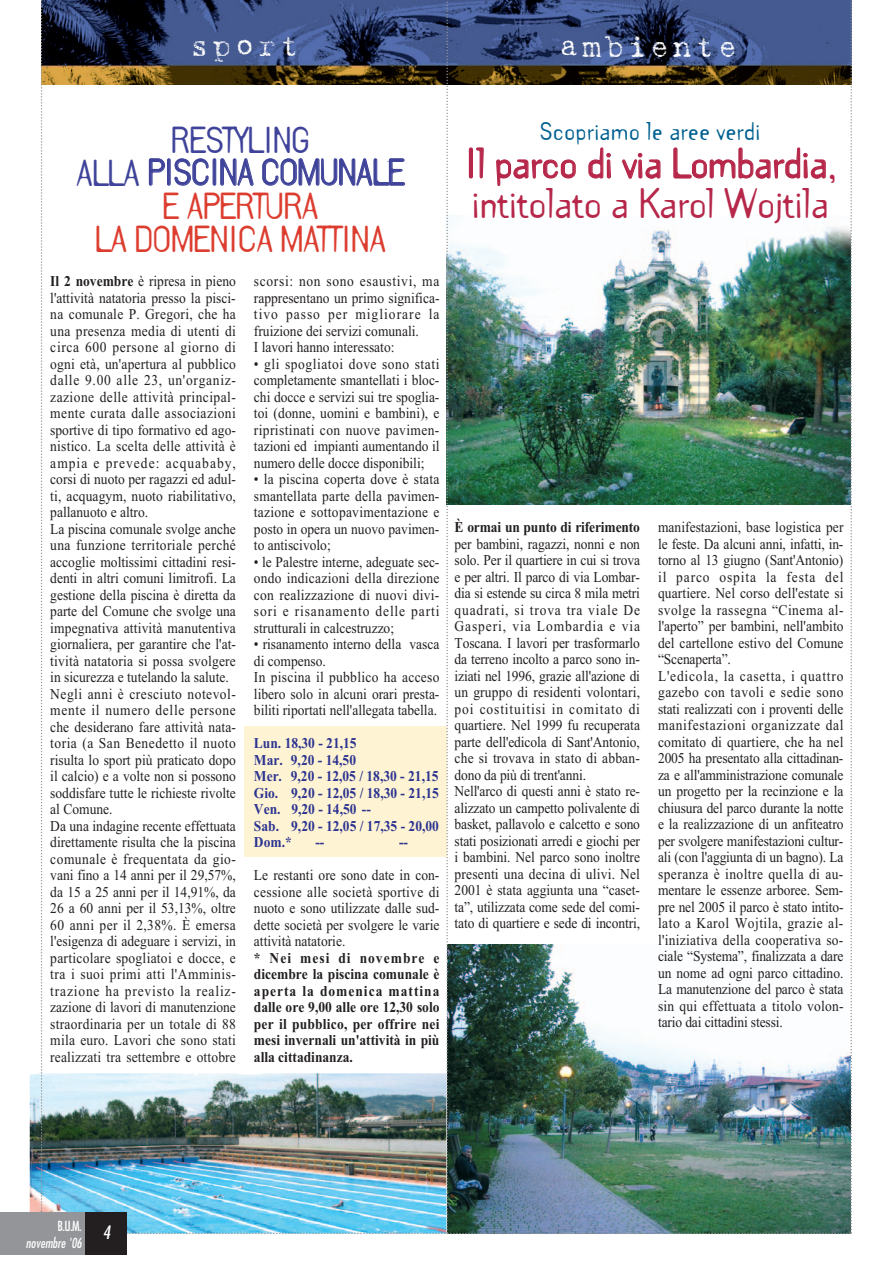
<style>
.page{position:relative;width:893px;height:1276px;background:#fff}
.page>*{position:absolute;margin:0;border:0;box-sizing:border-box;transform-origin:0 0}
.t1{font:37.5px/39.6px "Template Gothic";letter-spacing:-.025em;color:#b6274a}
.t2{font:33px/32.4px "Template Gothic";letter-spacing:-.05em;color:#3f4399;text-align:center}
.t3{font:33px/33px "Template Gothic";letter-spacing:-.05em;color:#dc3d2f;text-align:center}
.t4{font:30px "Harting";letter-spacing:.15em;color:#fff}
.t5{font:22.5px "Template Gothic";color:#006091}
.t6{font:italic condensed 18px "Futura";color:#fff}
.t7{font:15px/16.5px "Times";color:#231f20;scale:.9 1}
.t8{font:700 15px/16.5px "Times";color:#231f20;text-align:justify;scale:.9 1}
.t9{font:700 15px/16.5px "Times";color:#2c3491;scale:.9 1}
.t10{font:italic condensed 13.5px "Futura";color:#fff;scale:.95 1}
.t11{font:condensed 13.5px "Futura";color:#fff}
.s1{font-weight:700}
</style>
<div class="page">
<img style="left:30px;top:1073px;width:11px;height:139px">
<div style="left:0;top:1212px;width:86px;height:42px;background:#939598"></div>
<div style="left:86px;top:1212px;width:41px;height:42px;background:#231f20"></div>
<img style="left:41px;top:0;width:811px;height:1234px">
<h3 class="t4" style="left:190px;top:28px;width:110px">sport</h3>
<h3 class="t4" style="left:560px;top:29px;width:178px">ambiente</h3>
<h2 class="t2" style="left:75px;top:125px;width:332px">RESTYLING<br>ALLA PISCINA COMUNALE</h2>
<h2 class="t3" style="left:95px;top:191px;width:294px">E APERTURA<br>LA DOMENICA MATTINA</h2>
<p class="t7" style="left:50px;top:273px;width:208px"><span class="s1">Il 2 novembre</span> è ripresa in pieno l'attività natatoria presso la pisci&shy;na comunale P. Gregori, che ha una presenza media di utenti di circa 600 persone al giorno di ogni età, un'apertura al pubblico dalle 9.00 alle 23, un'organiz&shy;zazione delle attività principal&shy;mente curata dalle associazioni sportive di tipo formativo ed ago&shy;nistico. La scelta delle attività è ampia e prevede: acquababy, corsi di nuoto per ragazzi ed adul&shy;ti, acquagym, nuoto riabilitativo, pallanuoto e altro.<br>La piscina comunale svolge anche una funzione territoriale perché accoglie moltissimi cittadini resi&shy;denti in altri comuni limitrofi. La gestione della piscina è diretta da parte del Comune che svolge una impegnativa attività manutentiva giornaliera, per garantire che l'at&shy;tività natatoria si possa svolgere in sicurezza e tutelando la salute.<br>Negli anni è cresciuto notevol&shy;mente il numero delle persone che desiderano fare attività nata&shy;toria (a San Benedetto il nuoto risulta lo sport più praticato dopo il calcio) e a volte non si possono soddisfare tutte le richieste rivolte al Comune.<br>Da una indagine recente effettuata direttamente risulta che la piscina comunale è frequentata da gio&shy;vani fino a 14 anni per il 29,57%, da 15 a 25 anni per il 14,91%, da<br>26 a 60 anni per il 53,13%, oltre<br>60 anni per il 2,38%. È emersa l'esigenza di adeguare i servizi, in particolare spogliatoi e docce, e tra i suoi primi atti l'Amminis&shy;trazione ha previsto la realiz&shy;zazione di lavori di manutenzione straordinaria per un totale di 88 mila euro. Lavori che sono stati realizzati tra settembre e ottobre</p>
<p class="t7" style="left:254px;top:273px;width:208px">scorsi: non sono esaustivi, ma rappresentano un primo significa&shy;tivo passo per migliorare la fruizione dei servizi comunali.<br>I lavori hanno interessato:</p>
<p class="t7" style="left:254px;top:355px;width:208px;text-align:justify">• gli spogliatoi dove sono stati completamente smantellati i bloc&shy;chi docce e servizi sui tre spoglia&shy;toi (donne, uomini e bambini), e ripristinati con nuove pavimen&shy;tazioni ed impianti aumentando il numero delle docce disponibili;</p>
<p class="t7" style="left:254px;top:471px;width:208px;text-align:justify">• la piscina coperta dove è stata smantellata parte della pavimen&shy;tazione e sottopavimentazione e posto in opera un nuovo pavimen&shy;to antiscivolo;</p>
<p class="t7" style="left:254px;top:553px;width:208px;text-align:justify">• le Palestre interne, adeguate sec&shy;ondo indicazioni della direzione con realizzazione di nuovi divi&shy;sori e risanamento delle parti strutturali in calcestruzzo;</p>
<p class="t7" style="left:254px;top:636px;width:208px">• risanamento interno della vasca di compenso.<br>In piscina il pubblico ha acceso libero solo in alcuni orari presta&shy;biliti riportati nell'allegata tabella.</p>
<p class="t9" style="left:254px;top:735px;width:207px">Lun. 18,30 - 21,15<br>Mar. 9,20 - 14,50<br>Mer. 9,20 - 12,05 / 18,30 - 21,15<br>Gio. 9,20 - 12,05 / 18,30 - 21,15<br>Ven. 9,20 - 14,50 --<br>Sab. 9,20 - 12,05 / 17,35 - 20,00<br>Dom.*</p>
<p class="t9" style="left:315px;top:834px;width:11px">--</p>
<p class="t9" style="left:399px;top:834px;width:11px">--</p>
<p class="t7" style="left:254px;top:867px;width:208px;text-align:justify">Le restanti ore sono date in con&shy;cessione alle società sportive di nuoto e sono utilizzate dalle sud&shy;dette società per svolgere le varie attività natatorie.</p>
<p class="t8" style="left:254px;top:949px;width:208px">* Nei mesi di novembre e dicembre la piscina comunale è aperta la domenica mattina dalle ore 9,00 alle ore 12,30 solo per il pubblico, per offrire nei mesi invernali un'attività in più alla cittadinanza.</p>
<h3 class="t5" style="left:540px;top:119px;width:222px">Scopriamo le aree verdi</h3>
<h1 class="t1" style="left:464px;top:145px;width:374px">Il parco di via Lombardia, intitolato a Karol Wojtila</h1>
<p class="t8" style="left:455px;top:518px;width:207px">È ormai un punto di riferimento</p>
<p class="t7" style="left:455px;top:535px;width:208px">per bambini, ragazzi, nonni e non solo. Per il quartiere in cui si trova e per altri. Il parco di via Lombar&shy;dia si estende su circa 8 mila metri quadrati, si trova tra viale De Gasperi, via Lombardia e via Toscana. I lavori per trasformarlo da terreno incolto a parco sono in&shy;iziati nel 1996, grazie all'azione di un gruppo di residenti volontari, poi costituitisi in comitato di quartiere. Nel 1999 fu recuperata parte dell'edicola di Sant'Antonio, che si trovava in stato di abban&shy;dono da più di trent'anni.<br>Nell'arco di questi anni è stato re&shy;alizzato un campetto polivalente di basket, pallavolo e calcetto e sono stati posizionati arredi e giochi per i bambini. Nel parco sono inoltre presenti una decina di ulivi. Nel 2001 è stata aggiunta una “caset&shy;ta”, utilizzata come sede del comi&shy;tato di quartiere e sede di incontri,</p>
<p class="t7" style="left:658px;top:518px;width:208px">manifestazioni, base logistica per le feste. Da alcuni anni, infatti, in&shy;torno al 13 giugno (Sant'Antonio) il parco ospita la festa del quartiere. Nel corso dell'estate si svolge la rassegna “Cinema al&shy;l'aperto” per bambini, nell'ambito del cartellone estivo del Comune “Scenaperta”.<br>L'edicola, la casetta, i quattro gazebo con tavoli e sedie sono stati realizzati con i proventi delle manifestazioni organizzate dal comitato di quartiere, che ha nel 2005 ha presentato alla cittadinan&shy;za e all'amministrazione comunale un progetto per la recinzione e la chiusura del parco durante la notte e la realizzazione di un anfiteatro per svolgere manifestazioni cultur&shy;ali (con l'aggiunta di un bagno). La speranza è inoltre quella di au&shy;mentare le essenze arboree. Sem&shy;pre nel 2005 il parco è stato intito&shy;lato a Karol Wojtila, grazie al&shy;l'iniziativa della cooperativa so&shy;ciale “Systema”, finalizzata a dare un nome ad ogni parco cittadino.<br>La manutenzione del parco è stata sin qui effettuata a titolo volon&shy;tario dai cittadini stessi.</p>
<p class="t11" style="left:57px;top:1220px;width:26px">B.U.M.</p>
<p class="t10" style="left:26px;top:1236px;width:60px">novembre '06</p>
<p class="t6" style="left:103px;top:1224px;width:9px">4</p>
</div>
